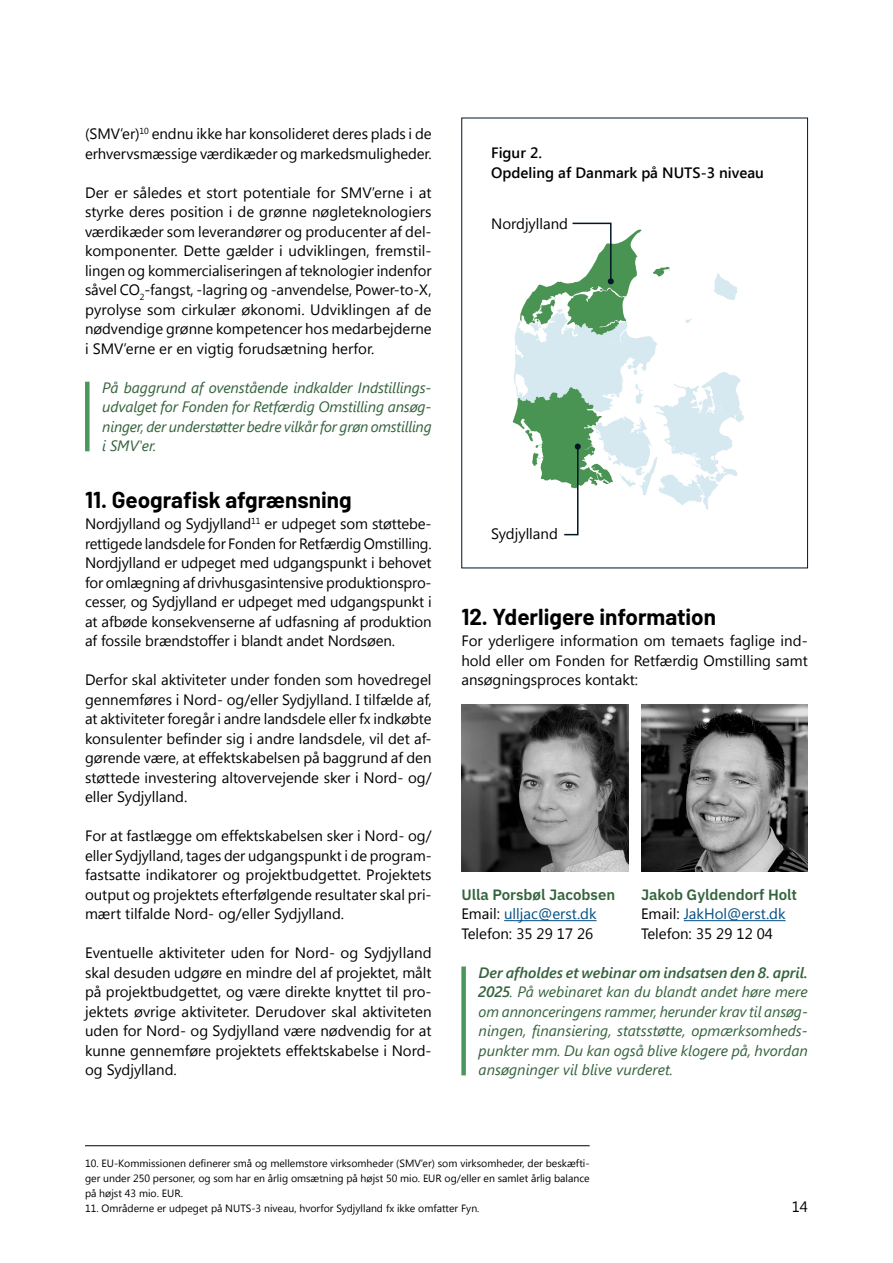
<style>
.page{position:relative;width:893px;height:1263px;background:#fff}
.page>*{position:absolute;margin:0;border:0;box-sizing:border-box;transform-origin:0 0}
.mellemrubrik_1_linje{font:700 22.5px "Barlow";color:#000}
.brød{font:15px/19.5px "Segoe UI";color:#000;text-align:justify}
.brød-2{font:italic 15px/19.5px "Segoe UI";letter-spacing:-.005em;color:#34633c;text-align:justify}
.brød-3{font:15px "Segoe UI";color:#004d84}
.brød-4{font:600 15px "IBM Plex Sans";color:#34633c}
.diagramheader{font:600 15px/19.5px "Segoe UI";color:#000}
.fodnote{font:10.5px/15px "Segoe UI";color:#000;text-align:justify}
.s1{color:#000}
.s2{font-weight:600}
</style>
<div class="page">
<hr style="left:85px;top:1145px;width:505px;height:1px;background:#000">
<div style="left:85px;top:382px;width:5px;height:69px;background:#4b965c"></div>
<img style="left:461px;top:705px;width:167px;height:167px">
<img style="left:641px;top:705px;width:167px;height:167px">
<hr style="left:504px;top:920px;width:93px;height:1px;background:#004d84">
<hr style="left:684px;top:920px;width:102px;height:1px;background:#004d84">
<div style="left:461px;top:966px;width:5px;height:109px;background:#4b965c"></div>
<svg style="left:513px;top:222px;width:231px;height:314px"></svg>
<p class="brød" style="left:85px;top:124px;width:348px">(SMV’er)<sup>10</sup> endnu ikke har konsolideret deres plads i de erhvervsmæssige værdikæder og markedsmuligheder.</p>
<p class="brød" style="left:85px;top:182px;width:348px">Der er således et stort potentiale for SMV’erne i at styrke deres position i de grønne nøgleteknologiers værdikæder som leverandører og producenter af del&shy;komponenter. Dette gælder i udviklingen, fremstil&shy;lingen og kommercialiseringen af teknologier indenfor såvel CO<sub>2</sub>-fangst, -lagring og -anvendelse, Power-to-X, pyrolyse som cirkulær økonomi. Udviklingen af de nødvendige grønne kompetencer hos medarbejderne i SMV’erne er en vigtig forudsætning herfor.</p>
<p class="brød-2" style="left:102px;top:378px;width:331px">På baggrund af ovenstående indkalder Indstillings&shy;udvalget for Fonden for Retfærdig Omstilling ansøg&shy;ninger, der understøtter bedre vilkår for grøn omstilling i SMV'er.</p>
<h1 class="mellemrubrik_1_linje" style="left:85px;top:483px;width:268px">11. Geografisk afgrænsning</h1>
<p class="brød" style="left:85px;top:514px;width:348px">Nordjylland og Sydjylland<sup>11</sup> er udpeget som støttebe&shy;rettigede landsdele for Fonden for Retfærdig Omstilling.<br>Nordjylland er udpeget med udgangspunkt i behovet for omlægning af drivhusgasintensive produktionspro&shy;cesser, og Sydjylland er udpeget med udgangspunkt i at afbøde konsekvenserne af udfasning af produktion af fossile brændstoffer i blandt andet Nordsøen.</p>
<p class="brød" style="left:85px;top:670px;width:348px">Derfor skal aktiviteter under fonden som hovedregel gennemføres i Nord- og/eller Sydjylland. I tilfælde af, at aktiviteter foregår i andre landsdele eller fx indkøbte konsulenter befinder sig i andre landsdele, vil det af&shy;gørende være, at effektskabelsen på baggrund af den støttede investering altovervejende sker i Nord- og/ eller Sydjylland.</p>
<p class="brød" style="left:85px;top:826px;width:348px">For at fastlægge om effektskabelsen sker i Nord- og/ eller Sydjylland, tages der udgangspunkt i de program&shy;fastsatte indikatorer og projektbudgettet. Projektets output og projektets efterfølgende resultater skal pri&shy;mært tilfalde Nord- og/eller Sydjylland.</p>
<p class="brød" style="left:85px;top:943px;width:348px;text-align:left">Eventuelle aktiviteter uden for Nord- og Sydjylland skal desuden udgøre en mindre del af projektet, målt på projektbudgettet, og være direkte knyttet til pro&shy;jektets øvrige aktiviteter. Derudover skal aktiviteten uden for Nord- og Sydjylland være nødvendig for at kunne gennemføre projektets effektskabelse i Nord&shy;og Sydjylland.</p>
<h2 class="diagramheader" style="left:491px;top:143px;width:274px">Figur 2.<br>Opdeling af Danmark på NUTS-3 niveau</h2>
<p class="brød" style="left:491px;top:213px;width:78px">Nordjylland</p>
<p class="brød" style="left:491px;top:523px;width:68px">Sydjylland</p>
<h1 class="mellemrubrik_1_linje" style="left:461px;top:600px;width:256px">12. Yderligere information</h1>
<p class="brød" style="left:461px;top:631px;width:348px">For yderligere information om temaets faglige ind&shy;hold eller om Fonden for Retfærdig Omstilling samt ansøgningsproces kontakt:</p>
<p class="brød-4" style="left:461px;top:883px;width:155px">Ulla Porsbøl Jacobsen</p>
<p class="brød-3" style="left:461px;top:904px;width:137px"><span class="s1">Email:</span> ulljac@erst.dk</p>
<p class="brød" style="left:461px;top:923px;width:133px">Telefon: 35 29 17 26</p>
<p class="brød-4" style="left:641px;top:883px;width:158px">Jakob Gyldendorf Holt</p>
<p class="brød-3" style="left:641px;top:904px;width:146px"><span class="s1">Email:</span> JakHol@erst.dk</p>
<p class="brød" style="left:641px;top:923px;width:133px">Telefon: 35 29 12 04</p>
<p class="brød-2" style="left:479px;top:963px;width:331px"><span class="s2">Der afholdes et webinar om indsatsen den 8. april.<br>2025</span>. På webinaret kan du blandt andet høre mere om annonceringens rammer, herunder krav til ansøg&shy;ningen, finansiering, statsstøtte, opmærksomheds&shy;punkter mm. Du kan også blive klogere på, hvordan ansøgninger vil blive vurderet.</p>
<p class="fodnote" style="left:85px;top:1155px;width:506px">10. EU-Kommissionen definerer små og mellemstore virksomheder (SMV’er) som virksomheder, der beskæfti&shy;ger under 250 personer, og som har en årlig omsætning på højst 50 mio. EUR og/eller en samlet årlig balance på højst 43 mio. EUR.</p>
<p class="fodnote" style="left:85px;top:1200px;width:396px">11. Områderne er udpeget på NUTS-3 niveau, hvorfor Sydjylland fx ikke omfatter Fyn.</p>
<p class="brød" style="left:792px;top:1196px;width:18px">14</p>
</div>
